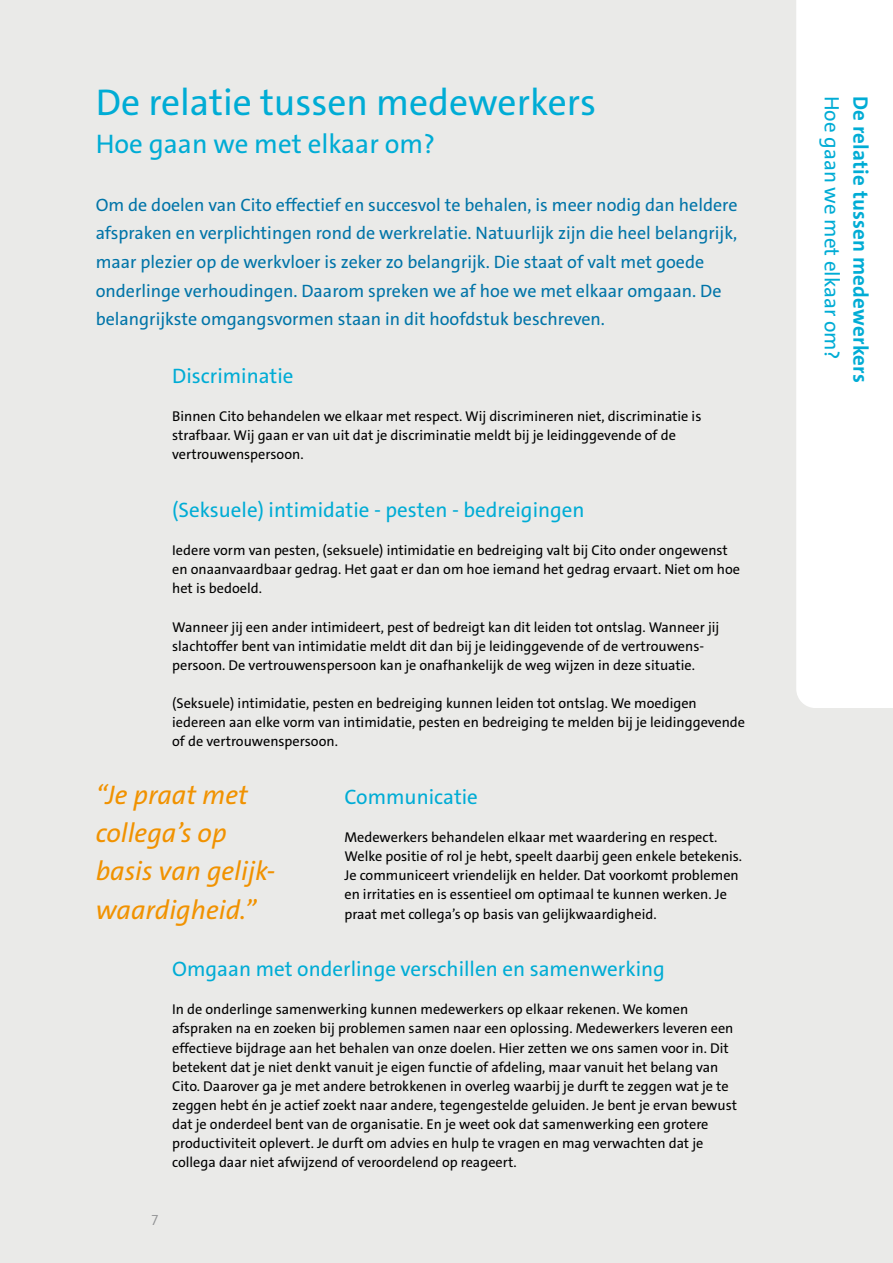
<style>
.page{position:relative;width:893px;height:1263px;background:#eaeae8}
.page>*{position:absolute;margin:0;border:0;box-sizing:border-box;transform-origin:0 0}
.t1{font:37.5px "The Sans Cito";color:#00acd5}
.t2{font:italic 27px/38.2px "The Sans Cito";color:#f19200}
.t3{font:27px "The Sans Cito";color:#00acd5}
.t4{font:21px "The Sans Cito";color:#00acd5}
.t5{font:700 21px/28.7px "The Sans Cito";letter-spacing:.01em;color:#00acd5}
.t6{font:18px/28.7px "The Sans Cito";color:#0074a8}
.t7{font:14.25px/19.2px "The Sans Cito";color:#000}
.t8{font:14.25px "PT Sans";color:#8f9092}
.s1{font-weight:400;color:#fff}
.s2{font-weight:400}
</style>
<div class="page">
<div style="left:796px;top:0;width:97px;height:708px;background:#fff"></div>
<h1 class="t1" style="left:96px;top:78px;width:502px">De relatie tussen medewerkers</h1>
<h2 class="t3" style="left:96px;top:127px;width:341px">Hoe gaan we met elkaar om?</h2>
<p class="t6" style="left:96px;top:190px;width:643px">Om de doelen van Cito effectief en succesvol te behalen, is meer nodig dan heldere afspraken en verplichtingen rond de werkrelatie. Natuurlijk zijn die heel belangrijk, maar plezier op de werkvloer is zeker zo belangrijk. Die staat of valt met goede onderlinge verhoudingen. Daarom spreken we af hoe we met elkaar omgaan. De belangrijkste omgangsvormen staan in dit hoofdstuk beschreven.</p>
<h3 class="t4" style="left:172px;top:362px;width:123px">Discriminatie</h3>
<p class="t7" style="left:172px;top:407px;width:531px">Binnen Cito behandelen we elkaar met respect. Wij discrimineren niet, discriminatie is strafbaar. Wij gaan er van uit dat je discriminatie meldt bij je leidinggevende of de vertrouwenspersoon.</p>
<h3 class="t4" style="left:172px;top:496px;width:414px">(Seksuele) intimidatie - pesten - bedreigingen</h3>
<p class="t7" style="left:172px;top:541px;width:569px">Iedere vorm van pesten, (seksuele) intimidatie en bedreiging valt bij Cito onder ongewenst en onaanvaardbaar gedrag. Het gaat er dan om hoe iemand het gedrag ervaart. Niet om hoe het is bedoeld.</p>
<p class="t7" style="left:172px;top:617px;width:549px">Wanneer jij een ander intimideert, pest of bedreigt kan dit leiden tot ontslag. Wanneer jij slachtoffer bent van intimidatie meldt dit dan bij je leidinggevende of de vertrouwens&shy;persoon. De vertrouwenspersoon kan je onafhankelijk de weg wijzen in deze situatie.</p>
<p class="t7" style="left:172px;top:694px;width:574px">(Seksuele) intimidatie, pesten en bedreiging kunnen leiden tot ontslag. We moedigen iedereen aan elke vorm van intimidatie, pesten en bedreiging te melden bij je leidinggevende of de vertrouwenspersoon.</p>
<h3 class="t4" style="left:344px;top:783px;width:135px">Communicatie</h3>
<p class="t7" style="left:344px;top:828px;width:399px">Medewerkers behandelen elkaar met waardering en respect.<br>Welke positie of rol je hebt, speelt daarbij geen enkele betekenis.<br>Je communiceert vriendelijk en helder. Dat voorkomt problemen en irritaties en is essentieel om optimaal te kunnen werken. Je praat met collega’s op basis van gelijkwaardigheid.</p>
<h3 class="t4" style="left:172px;top:955px;width:494px">Omgaan met onderlinge verschillen en samenwerking</h3>
<p class="t7" style="left:172px;top:1000px;width:566px">In de onderlinge samenwerking kunnen medewerkers op elkaar rekenen. We komen afspraken na en zoeken bij problemen samen naar een oplossing. Medewerkers leveren een effectieve bijdrage aan het behalen van onze doelen. Hier zetten we ons samen voor in. Dit betekent dat je niet denkt vanuit je eigen functie of afdeling, maar vanuit het belang van Cito. Daarover ga je met andere betrokkenen in overleg waarbij je durft te zeggen wat je te zeggen hebt én je actief zoekt naar andere, tegengestelde geluiden. Je bent je ervan bewust dat je onderdeel bent van de organisatie. En je weet ook dat samenwerking een grotere productiviteit oplevert. Je durft om advies en hulp te vragen en mag verwachten dat je collega daar niet afwijzend of veroordelend op reageert.</p>
<h2 class="t2" style="left:96px;top:776px;width:181px">“Je praat met collega’s op basis van gelijk&shy;waardigheid.”</h2>
<p class="t8" style="left:151px;top:1212px;width:9px">7</p>
<h3 class="t5" style="left:875px;top:96px;width:300px;rotate:90deg">De relatie tussen medewerkers <span class="s1">|<br></span><span class="s2">Hoe gaan we met elkaar om?</span></h3>
</div>
